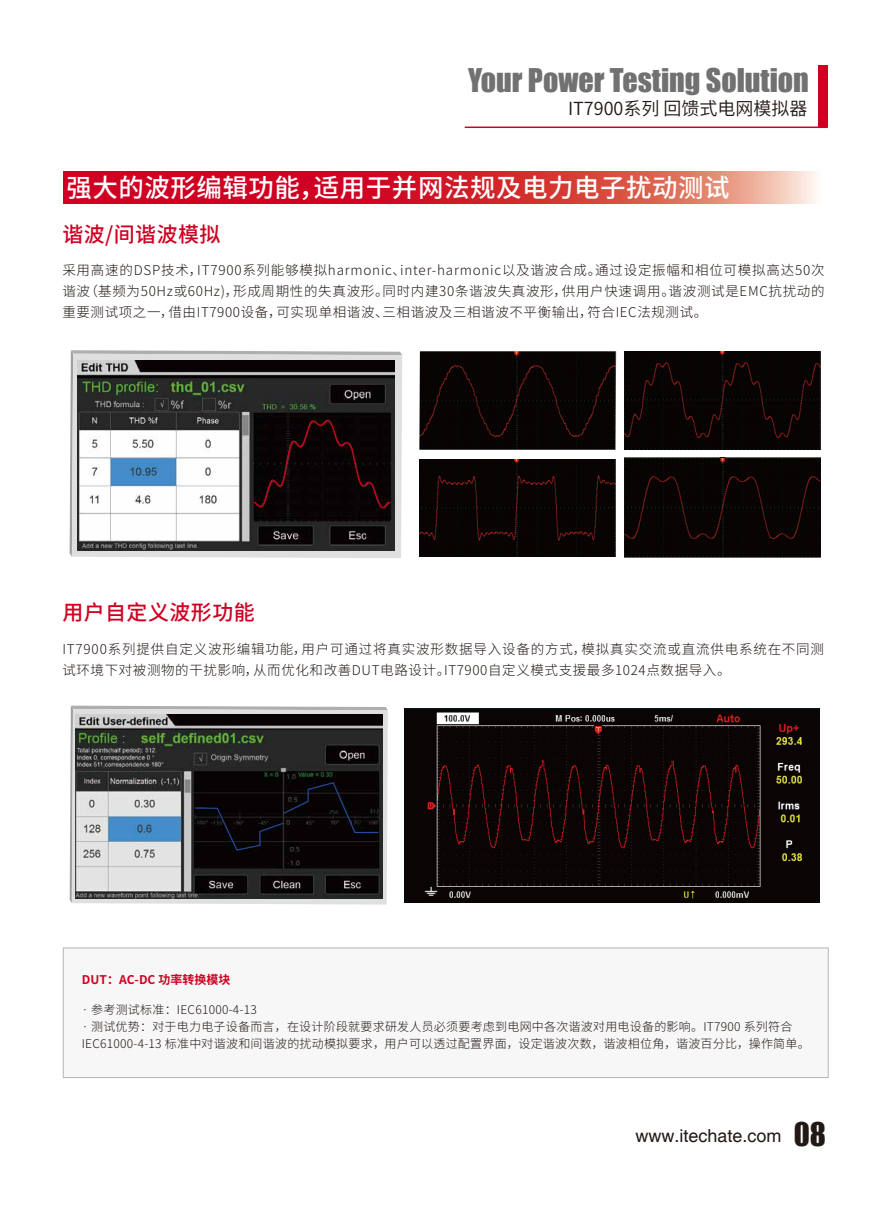
<style>
.page{position:relative;width:893px;height:1212px;background:#fff}
.page>*{position:absolute;margin:0;border:0;box-sizing:border-box;transform-origin:0 0}
.t1{font:30px "Impact";color:#727171}
.t2{font:500 25.5px "Source Han Sans CN";letter-spacing:.02em;color:#fff}
.t3{font:500 21px "Source Han Sans CN";letter-spacing:.02em;color:#cf0022}
.t4{font:18px "Helvetica";color:#221815}
.t5{font:18px "Source Han Sans CN";color:#221815}
.t6{font:300 13.5px/21px "Source Han Sans CN";letter-spacing:.045em;color:#221815;text-align:justify}
.t7{font:300 12px/17.4px "Source Han Sans CN";letter-spacing:.02em;color:#221815}
.t8{font:700 12px "Source Han Sans CN";color:#cf0022}
.s1{font-family:"Impact";font-size:30px}
</style>
<div class="page">
<svg style="left:70px;top:350px;width:332px;height:207px"></svg>
<svg style="left:149px;top:126px;width:669px;height:78px"></svg>
<div style="left:818px;top:66px;width:10px;height:61px;background:#cf0022"></div>
<hr style="left:465px;top:127px;width:363px;height:1px;background:#cf0022">
<div style="left:63px;top:948px;width:765px;height:130px;background:#f7f7f7;border:1px solid #b5b6b6"></div>
<svg style="left:64px;top:172px;width:754px;height:31px;background:#d6343f"></svg>
<img style="left:419px;top:351px;width:197px;height:99px">
<img style="left:419px;top:459px;width:197px;height:98px">
<div style="left:625px;top:351px;width:196px;height:98px;background:#080404"></div>
<div style="left:625px;top:458px;width:196px;height:99px;background:#080404"></div>
<svg style="left:70px;top:706px;width:318px;height:197px;background:#4f5152"></svg>
<img style="left:405px;top:708px;width:414px;height:195px">
<h1 class="t1" style="left:468px;top:57px;width:342px">Your Power Testing Solution</h1>
<h3 class="t5" style="left:568px;top:99px;width:241px">IT7900系列 回馈式电网模拟器</h3>
<h2 class="t2" style="left:67px;top:174px;width:665px">强大的波形编辑功能，适用于并网法规及电力电子扰动测试</h2>
<h3 class="t3" style="left:62px;top:222px;width:160px">谐波/间谐波模拟</h3>
<p class="t6" style="left:62px;top:260px;width:764px">采用高速的DSP技术，IT7900系列能够模拟harmonic、inter-harmonic以及谐波合成。通过设定振幅和相位可模拟高达50次谐波（基频为50Hz或60Hz)，形成周期性的失真波形。同时内建30条谐波失真波形，供用户快速调用。谐波测试是EMC抗扰动的重要测试项之一，借由IT7900设备，可实现单相谐波、三相谐波及三相谐波不平衡输出，符合IEC法规测试。</p>
<h3 class="t3" style="left:62px;top:600px;width:194px">用户自定义波形功能</h3>
<p class="t6" style="left:62px;top:638px;width:763px">IT7900系列提供自定义波形编辑功能，用户可通过将真实波形数据导入设备的方式，模拟真实交流或直流供电系统在不同测试环境下对被测物的干扰影响，从而优化和改善DUT电路设计。IT7900自定义模式支援最多1024点数据导入。</p>
<p class="t8" style="left:82px;top:973px;width:150px">DUT：AC-DC 功率转换模块</p>
<p class="t7" style="left:82px;top:1001px;width:729px">· 参考测试标准：IEC61000-4-13<br>· 测试优势：对于电力电子设备而言，在设计阶段就要求研发人员必须要考虑到电网中各次谐波对用电设备的影响。IT7900 系列符合<br>IEC61000-4-13 标准中对谐波和间谐波的扰动模拟要求，用户可以透过配置界面，设定谐波次数，谐波相位角，谐波百分比，操作简单。</p>
<h3 class="t4" style="left:635px;top:1125px;width:192px">www.itechate.com <span class="s1">08</span></h3>
</div>
